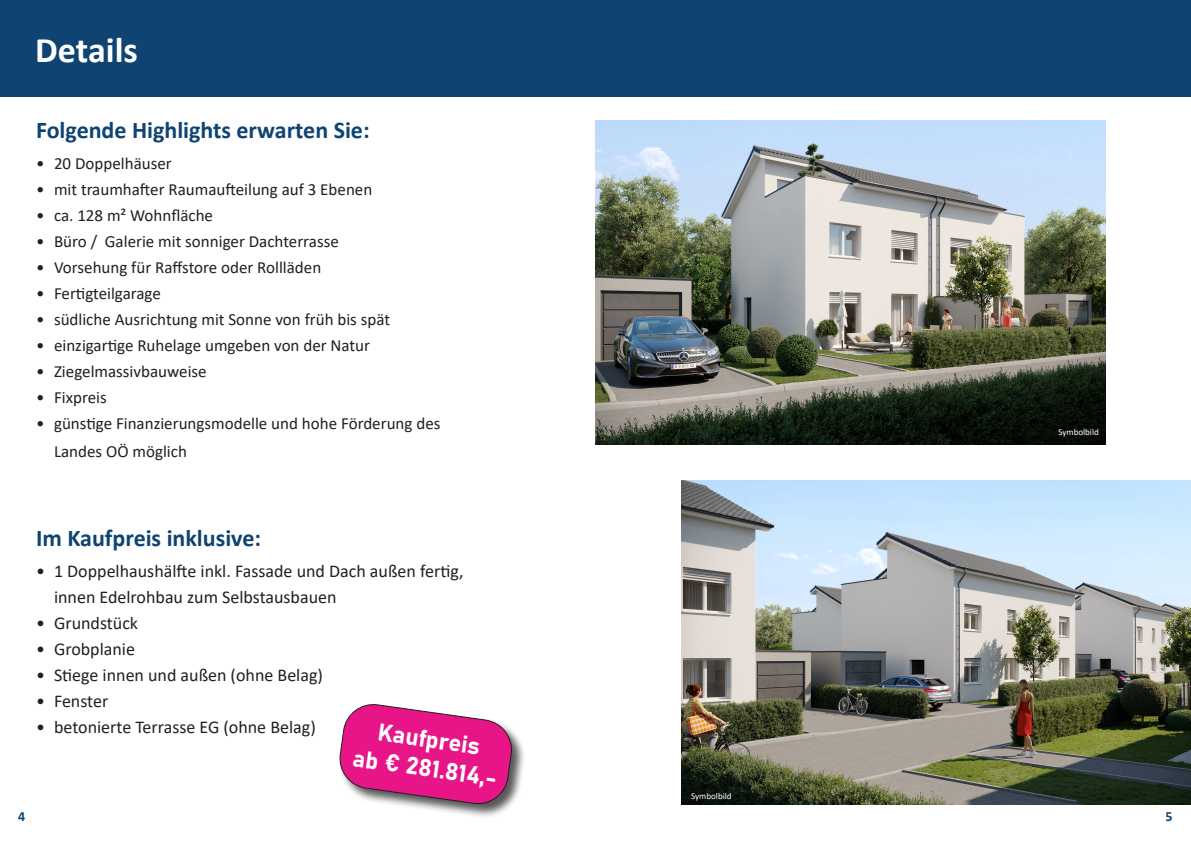
<style>
.page{position:relative;width:1191px;height:842px;background:#fff}
.page>*{position:absolute;margin:0;border:0;box-sizing:border-box;transform-origin:0 0}
.t1{font:700 36px "Calibri";color:#fff}
.t2{font:700 24px "Calibri";color:#0e4372}
.Musterseite_-_Fortlaufende_Kopfzeile{font:24px "Bahnschrift";color:#fff}
.t3{font:18px/26px "Calibri";color:#231f20}
.t4{font:17px/28px "Calibri";color:#231f20}
.t5{font:700 14px "Calibri";color:#0e4372}
.t6{font:9px "Calibri";color:#fff}
</style>
<div class="page">
<div style="left:339px;top:703px;width:187px;height:116px;background:#231f20;opacity:.75"></div>
<svg style="left:339px;top:703px;width:175px;height:104px;background:#de4499"></svg>
<div style="left:0;top:0;width:1191px;height:96px;background:#0e4372"></div>
<img style="left:595px;top:120px;width:510px;height:324px">
<img style="left:681px;top:480px;width:510px;height:324px">
<p class="t1" style="left:35px;top:25px;width:104px">Details</p>
<p class="t2" style="left:36px;top:113px;width:335px">Folgende Highlights erwarten Sie:</p>
<p class="t4" style="left:36px;top:149px;width:137px">• 20 Doppelhäuser</p>
<p class="t4" style="left:36px;top:175px;width:338px">• mit traumhafter Raumaufteilung auf 3 Ebenen</p>
<p class="t4" style="left:36px;top:201px;width:179px">• ca. 128 m² Wohnfläche</p>
<p class="t4" style="left:36px;top:227px;width:304px">• Büro / Galerie mit sonniger Dachterrasse</p>
<p class="t4" style="left:36px;top:253px;width:287px">• Vorsehung für Raffstore oder Rollläden</p>
<p class="t4" style="left:36px;top:279px;width:126px">• Fertigteilgarage</p>
<p class="t4" style="left:36px;top:305px;width:355px">• südliche Ausrichtung mit Sonne von früh bis spät</p>
<p class="t4" style="left:36px;top:331px;width:335px">• einzigartige Ruhelage umgeben von der Natur</p>
<p class="t4" style="left:36px;top:357px;width:172px">• Ziegelmassivbauweise</p>
<p class="t4" style="left:36px;top:383px;width:72px">• Fixpreis</p>
<p class="t4" style="left:54px;top:409px;width:388px;text-indent:-18px">• günstige Finanzierungsmodelle und hohe Förderung des<br>Landes OÖ möglich</p>
<p class="t2" style="left:36px;top:521px;width:226px">Im Kaufpreis inklusive:</p>
<p class="t3" style="left:54px;top:558px;width:411px;text-indent:-18px">• 1 Doppelhaushälfte inkl. Fassade und Dach außen fertig, innen Edelrohbau zum Selbstausbauen</p>
<p class="t3" style="left:36px;top:610px;width:104px">• Grundstück</p>
<p class="t3" style="left:36px;top:636px;width:101px">• Grobplanie</p>
<p class="t3" style="left:36px;top:662px;width:288px">• Stiege innen und außen (ohne Belag)</p>
<p class="t3" style="left:36px;top:688px;width:74px">• Fenster</p>
<p class="t3" style="left:36px;top:714px;width:281px">• betonierte Terrasse EG (ohne Belag)</p>
<p class="Musterseite_-_Fortlaufende_Kopfzeile" style="left:380px;top:714px;width:104px;rotate:8deg">Kaufpreis</p>
<p class="Musterseite_-_Fortlaufende_Kopfzeile" style="left:355px;top:739px;width:147px;rotate:8deg">ab € 281.814,-</p>
<p class="t6" style="left:691px;top:789px;width:42px">Symbolbild</p>
<p class="t6" style="left:1058px;top:426px;width:42px">Symbolbild</p>
<p class="t5" style="left:18px;top:807px;width:9px">4</p>
<p class="t5" style="left:1165px;top:807px;width:9px">5</p>
</div>
